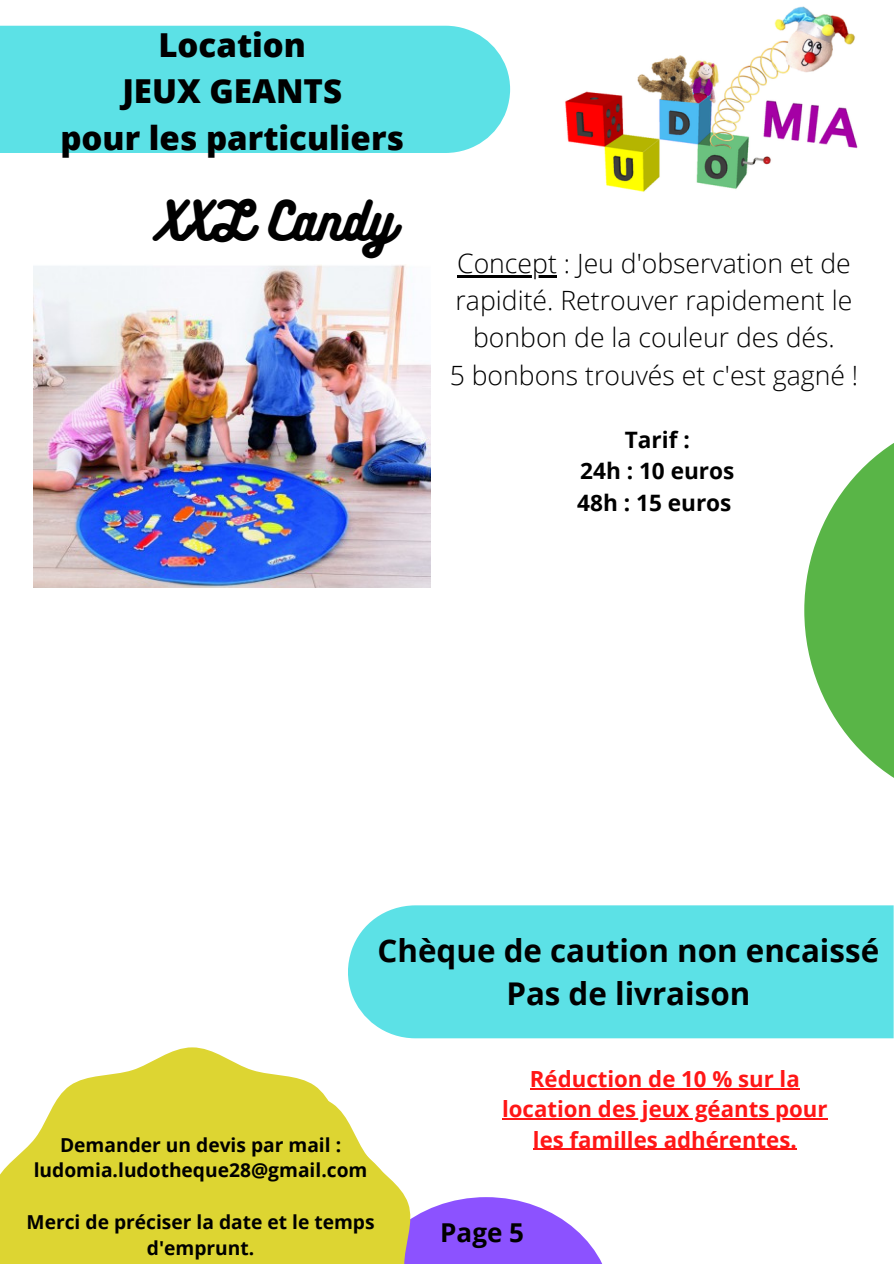
<style>
.page{position:relative;width:894px;height:1264px;background:#fff}
.page>*{position:absolute;margin:0;border:0;box-sizing:border-box;transform-origin:0 0}
.t1{font:48px "Bukhari Script";color:#000}
.t2{font:800 33px/46.2px "Open Sans";color:#000;text-align:center}
.t3{font:700 31.35px/42.8px "Open Sans";color:#000;text-align:center}
.t4{font:300 26.55px/37.2px "Open Sans";color:#000;text-align:center}
.t5{font:700 25.95px "Open Sans";color:#000}
.t6{font:700 22.65px/31.5px "Open Sans";color:#000;text-align:center}
.t7{font:700 22.2px/30.3px "Open Sans";color:#ff1616;text-align:center}
.t8{font:700 19.2px/25.8px "Open Sans";color:#000;text-align:center}
</style>
<div class="page">
<img style="left:565px;top:6px;width:293px;height:186px">
<div style="left:0;top:26px;width:510px;height:127px;background:#5ce1e6"></div>
<div style="left:348px;top:905px;width:545px;height:133px;background:#5ce1e6"></div>
<svg style="left:0;top:1047px;width:240px;height:216px"></svg>
<hr style="left:529px;top:1087px;width:270px;height:2px;background:#ff1616">
<hr style="left:502px;top:1118px;width:325px;height:1px;background:#ff1616">
<hr style="left:532px;top:1148px;width:264px;height:1px;background:#ff1616">
<svg style="left:411px;top:1197px;width:191px;height:66px;fill:#8c52ff"></svg>
<svg style="left:10px;top:1065px;width:401px;height:198px;fill:#ddd532"></svg>
<img style="left:34px;top:265px;width:396px;height:322px">
<hr style="left:457px;top:275px;width:100px;height:2px;background:#000">
<svg style="left:804px;top:443px;width:89px;height:335px;fill:#59b547"></svg>
<h2 class="t2" style="left:60px;top:21px;width:345px">Location<br>JEUX GEANTS<br>pour les particuliers</h2>
<p class="t1" style="left:158px;top:190px;width:237px">XXL Candy</p>
<h3 class="t4" style="left:449px;top:244px;width:410px">Concept : Jeu d'observation et de rapidité. Retrouver rapidement le bonbon de la couleur des dés.<br>5 bonbons trouvés et c'est gagné !</h3>
<p class="t6" style="left:577px;top:423px;width:159px">Tarif :<br>24h : 10 euros<br>48h : 15 euros</p>
<h2 class="t3" style="left:377px;top:928px;width:503px">Chèque de caution non encaissé<br>Pas de livraison</h2>
<h5 class="t8" style="left:60px;top:1131px;width:282px">Demander un devis par mail :</h5>
<p class="t8" style="left:34px;top:1157px;width:335px">ludomia.ludotheque28@gmail.com</p>
<p class="t8" style="left:27px;top:1208px;width:349px">Merci de préciser la date et le temps d'emprunt.</p>
<h1 class="t7" style="left:529px;top:1063px;width:271px">Réduction de 10 % sur la</h1>
<p class="t7" style="left:502px;top:1093px;width:327px">location des jeux géants pour les familles adhérentes.</p>
<h4 class="t5" style="left:440px;top:1214px;width:85px">Page 5</h4>
</div>
